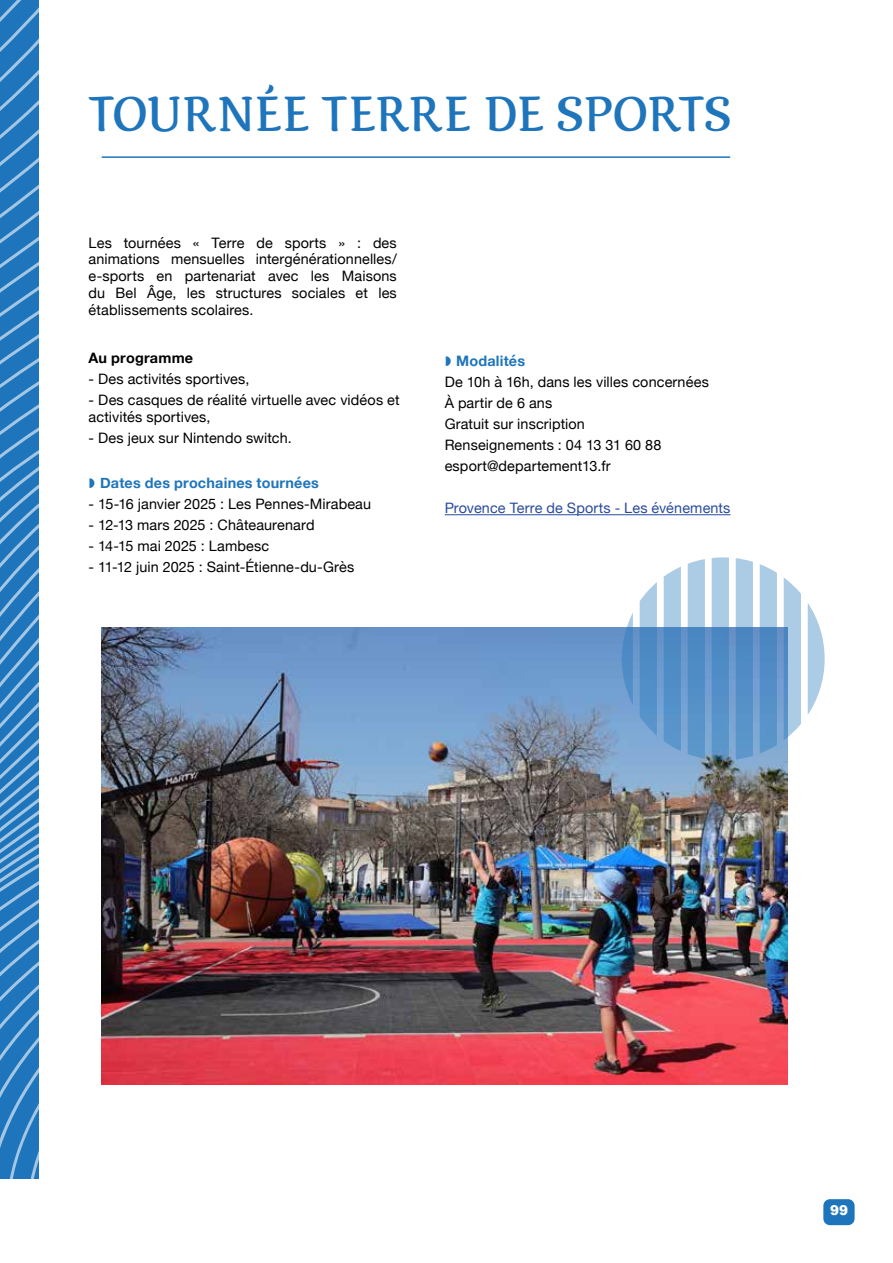
<style>
.page{position:relative;width:893px;height:1263px;background:#fff}
.page>*{position:absolute;margin:0;border:0;box-sizing:border-box;transform-origin:0 0}
.t1{font:49.5px "Rumba Small";letter-spacing:-.01em;color:#1e75bb}
.t2{font:14.4px/16.8px "Helvetica Neue";letter-spacing:.01em;color:#000}
.t3{font:700 14.4px "Helvetica Neue";letter-spacing:.015em;color:#1e75bb}
.t4{font:14.4px "Helvetica Neue";letter-spacing:.01em;color:#2a4b9b}
.t5{font:700 14.4px "Helvetica Neue";letter-spacing:.015em;color:#000}
.t6{font:900 13.5px "Arial";color:#fff}
</style>
<div class="page">
<svg style="left:3px;top:0;width:21px;height:1179px;fill:#1e75bb"></svg>
<svg style="left:24px;top:0;width:15px;height:1179px;fill:#1e75bb"></svg>
<hr style="left:102px;top:156px;width:628px;height:2px;background:#1e75bb">
<hr style="left:445px;top:514px;width:285px;height:1px;background:#2a4b9b">
<img style="left:102px;top:627px;width:686px;height:457px">
<svg style="left:808px;top:603px;width:17px;height:111px"></svg>
<svg style="left:784px;top:578px;width:17px;height:162px"></svg>
<svg style="left:760px;top:564px;width:17px;height:189px"></svg>
<svg style="left:736px;top:558px;width:17px;height:201px"></svg>
<svg style="left:622px;top:613px;width:11px;height:92px"></svg>
<svg style="left:640px;top:582px;width:17px;height:154px"></svg>
<svg style="left:664px;top:567px;width:17px;height:184px"></svg>
<svg style="left:688px;top:559px;width:17px;height:200px"></svg>
<svg style="left:712px;top:557px;width:17px;height:203px"></svg>
<h1 class="t1" style="left:89px;top:80px;width:645px">TOURNÉE TERRE DE SPORTS</h1>
<p class="t2" style="left:89px;top:235px;width:310px;text-align:justify">Les tournées « Terre de sports » : des animations mensuelles intergénérationnelles/ e-sports en partenariat avec les Maisons du Bel Âge, les structures sociales et les établissements scolaires.</p>
<p class="t5" style="left:89px;top:346px;width:106px">Au programme</p>
<p class="t2" style="left:89px;top:371px;width:162px">- Des activités sportives,</p>
<p class="t2" style="left:89px;top:392px;width:312px">- Des casques de réalité virtuelle avec vidéos et activités sportives,</p>
<p class="t2" style="left:89px;top:430px;width:205px">- Des jeux sur Nintendo switch.</p>
<p class="t3" style="left:100px;top:471px;width:220px">Dates des prochaines tournées</p>
<p class="t2" style="left:89px;top:496px;width:284px">- 15-16 janvier 2025 : Les Pennes-Mirabeau</p>
<p class="t2" style="left:89px;top:517px;width:227px">- 12-13 mars 2025 : Châteaurenard</p>
<p class="t2" style="left:89px;top:538px;width:182px">- 14-15 mai 2025 : Lambesc</p>
<p class="t2" style="left:89px;top:559px;width:267px">- 11-12 juin 2025 : Saint-Étienne-du-Grès</p>
<p class="t3" style="left:456px;top:349px;width:71px">Modalités</p>
<p class="t2" style="left:445px;top:372px;width:266px;line-height:21px">De 10h à 16h, dans les villes concernées<br>À partir de 6 ans<br>Gratuit sur inscription<br>Renseignements : 04 13 31 60 88 esport@departement13.fr</p>
<p class="t4" style="left:445px;top:498px;width:287px">Provence Terre de Sports - Les événements</p>
<p class="t6" style="left:830px;top:1200px;width:20px">99</p>
</div>
